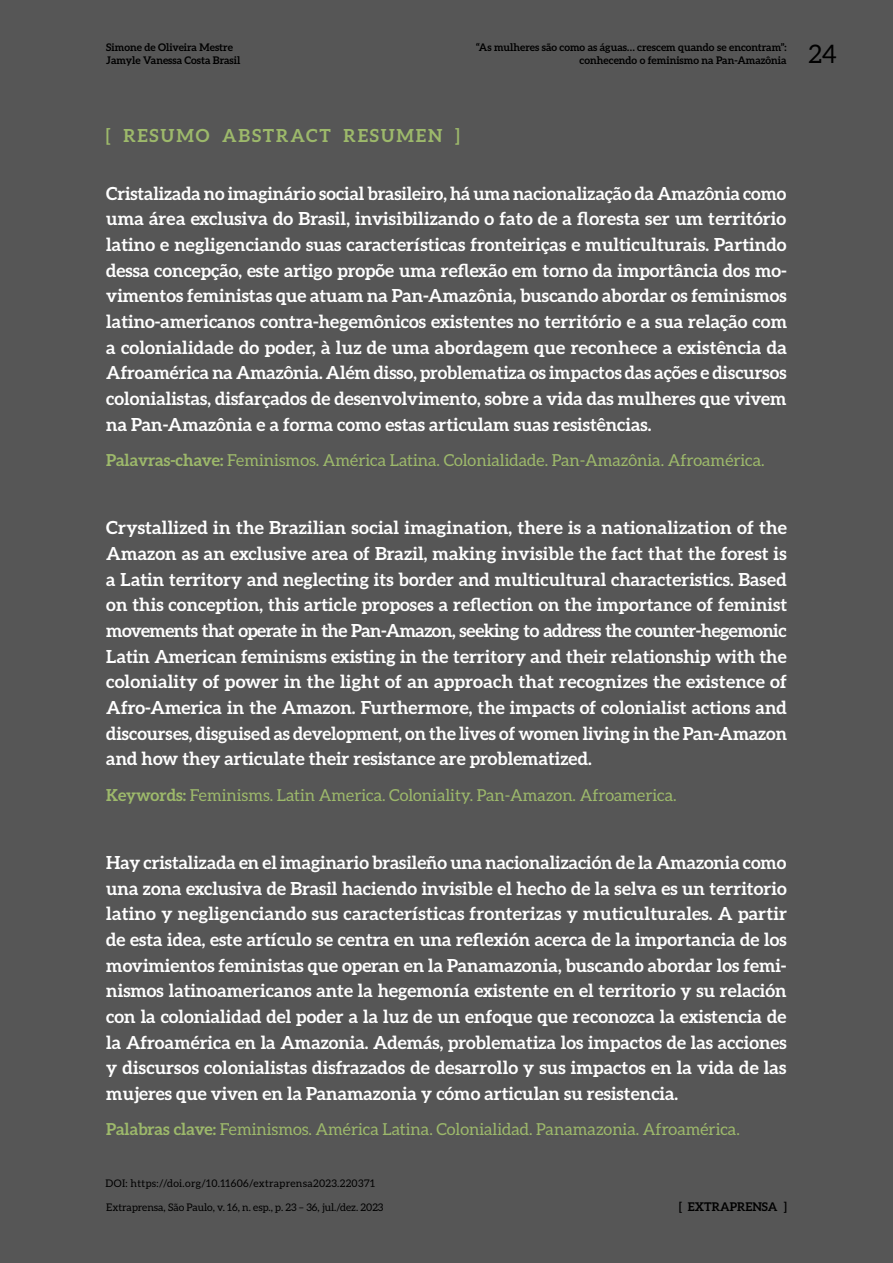
<style>
.page{position:relative;width:893px;height:1263px;background:#565656}
.page>*{position:absolute;margin:0;border:0;box-sizing:border-box;transform-origin:0 0}
.t1{font:25.5px "Aleo";color:#000}
.t2{font:700 18px/25.7px "Aleo";color:#fff;text-align:justify}
.t3{font:700 18px "Aleo";letter-spacing:.1em;color:#9db96b}
.t4{font:16.5px "Aleo";color:#9db96b}
.t5{font:700 12px "Aleo";color:#000}
.t6{font:700 10.5px/12.6px "Aleo";color:#000;text-align:right}
.t7{font:10.5px "Aleo";color:#000}
.t8{font:10.5px "Aleo";letter-spacing:.03em;color:#000}
.s1{font-weight:700}
</style>
<div class="page">
<p class="t6" style="left:106px;top:41px;width:136px;text-align:left">Simone de Oliveira Mestre<br>Jamyle Vanessa Costa Brasil</p>
<p class="t6" style="left:476px;top:41px;width:312px">“As mulheres são como as águas… crescem quando se encontram”: conhecendo o feminismo na Pan-Amazônia</p>
<h1 class="t1" style="left:808px;top:40px;width:30px">24</h1>
<p class="t3" style="left:106px;top:125px;width:355px">[ RESUMO ABSTRACT RESUMEN ]</p>
<p class="t2" style="left:106px;top:180px;width:682px">Cristalizada no imaginário social brasileiro, há uma nacionalização da Amazônia como uma área exclusiva do Brasil, invisibilizando o fato de a floresta ser um território latino e negligenciando suas características fronteiriças e multiculturais. Partindo dessa concepção, este artigo propõe uma reflexão em torno da importância dos mo&shy;vimentos feministas que atuam na Pan-Amazônia, buscando abordar os feminismos latino-americanos contra-hegemônicos existentes no território e a sua relação com a colonialidade do poder, à luz de uma abordagem que reconhece a existência da Afroamérica na Amazônia. Além disso, problematiza os impactos das ações e discursos colonialistas, disfarçados de desenvolvimento, sobre a vida das mulheres que vivem na Pan-Amazônia e a forma como estas articulam suas resistências.</p>
<p class="t4" style="left:106px;top:451px;width:660px"><span class="s1">Palavras-chave:</span> Feminismos. América Latina. Colonialidade. Pan-Amazônia. Afroamérica.</p>
<p class="t2" style="left:106px;top:515px;width:682px">Crystallized in the Brazilian social imagination, there is a nationalization of the Amazon as an exclusive area of Brazil, making invisible the fact that the forest is a Latin territory and neglecting its border and multicultural characteristics. Based on this conception, this article proposes a reflection on the importance of feminist movements that operate in the Pan-Amazon, seeking to address the counter-hegemonic Latin American feminisms existing in the territory and their relationship with the coloniality of power in the light of an approach that recognizes the existence of Afro-America in the Amazon. Furthermore, the impacts of colonialist actions and discourses, disguised as development, on the lives of women living in the Pan-Amazon and how they articulate their resistance are problematized.</p>
<p class="t4" style="left:106px;top:785px;width:572px"><span class="s1">Keywords:</span> Feminisms. Latin America. Coloniality. Pan-Amazon. Afroamerica.</p>
<p class="t2" style="left:106px;top:849px;width:682px">Hay cristalizada en el imaginario brasileño una nacionalización de la Amazonia como una zona exclusiva de Brasil haciendo invisible el hecho de la selva es un territorio latino y negligenciando sus características fronterizas y muticulturales. A partir de esta idea, este artículo se centra en una reflexión acerca de la importancia de los movimientos feministas que operan en la Panamazonia, buscando abordar los femi&shy;nismos latinoamericanos ante la hegemonía existente en el territorio y su relación con la colonialidad del poder a la luz de un enfoque que reconozca la existencia de la Afroamérica en la Amazonia. Además, problematiza los impactos de las acciones y discursos colonialistas disfrazados de desarrollo y sus impactos en la vida de las mujeres que viven en la Panamazonia y cómo articulan su resistencia.</p>
<p class="t4" style="left:106px;top:1120px;width:635px"><span class="s1">Palabras clave:</span> Feminismos. América Latina. Colonialidad. Panamazonia. Afroamérica.</p>
<p class="t8" style="left:105px;top:1177px;width:271px">DOI: https://doi.org/10.11606/extraprensa2023.220371</p>
<p class="t7" style="left:106px;top:1201px;width:279px">Extraprensa, São Paulo, v. 16, n. esp., p. 23 – 36, jul./dez. 2023</p>
<p class="t5" style="left:679px;top:1199px;width:109px">[ EXTRAPRENSA ]</p>
</div>
